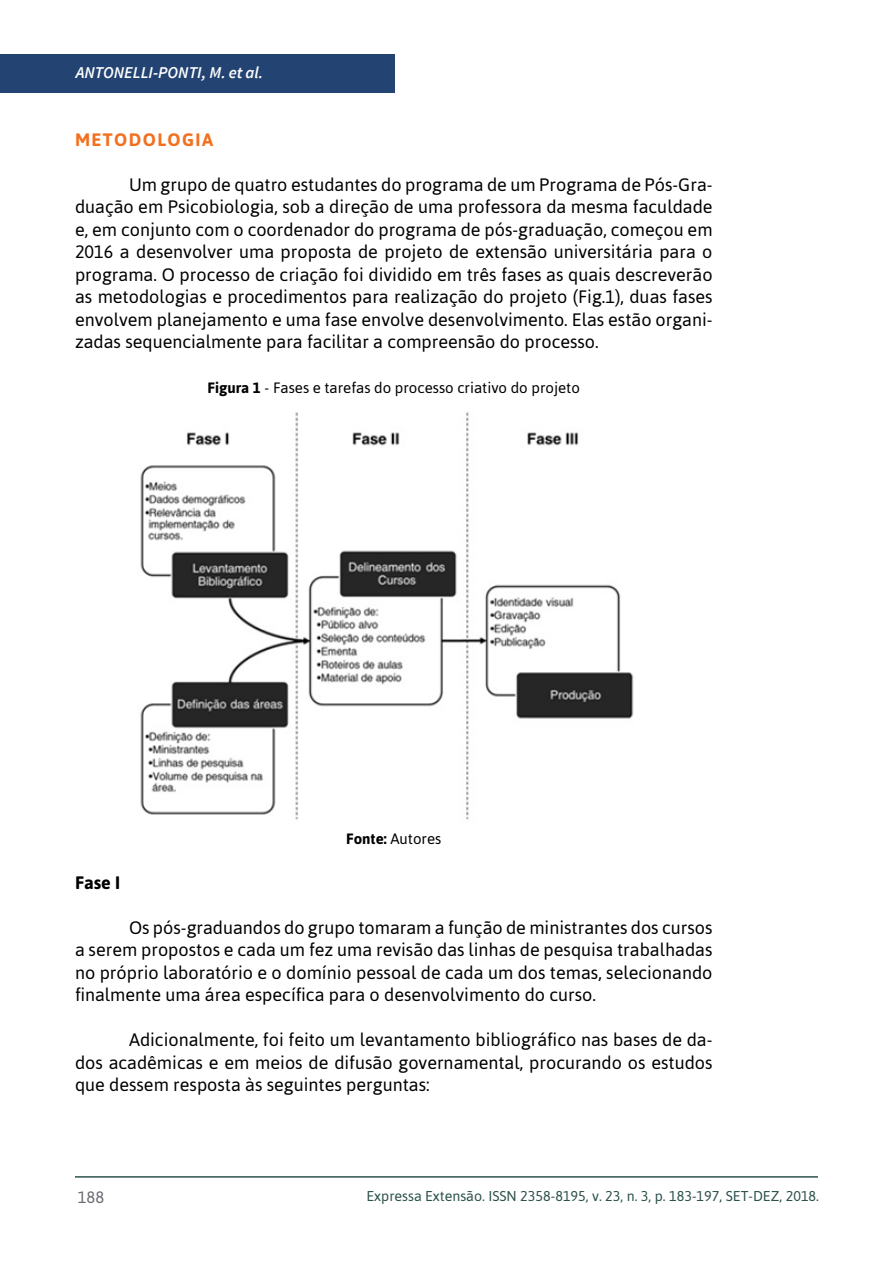
<style>
.page{position:relative;width:893px;height:1263px;background:#fff}
.page>*{position:absolute;margin:0;border:0;box-sizing:border-box;transform-origin:0 0}
.t1{font:18px/22.5px "Asap";color:#000;text-align:justify}
.t2{font:700 18px "Asap";letter-spacing:.08em;color:#f37020}
.t3{font:700 18px "Asap";color:#000}
.t4{font:italic 600 16.5px "Source Sans Pro";color:#fff}
.t5{font:16.5px "Asap";color:#6b6b72}
.t6{font:15px "Asap";color:#000}
.t7{font:14.25px "Asap";color:#2d524c}
.s1{font-weight:700}
</style>
<div class="page">
<div style="left:0;top:54px;width:394px;height:38px;background:#234473"></div>
<hr style="left:75px;top:1176px;width:743px;height:2px;background:#2d524c">
<img style="left:140px;top:412px;width:494px;height:408px">
<p class="t4" style="left:76px;top:63px;width:189px">ANTONELLI-PONTI, M. et al.</p>
<p class="t2" style="left:75px;top:129px;width:140px">METODOLOGIA</p>
<p class="t1" style="left:75px;top:173px;width:639px;text-indent:54px">Um grupo de quatro estudantes do programa de um Programa de Pós-Gra&shy;duação em Psicobiologia, sob a direção de uma professora da mesma faculdade e, em conjunto com o coordenador do programa de pós-graduação, começou em 2016 a desenvolver uma proposta de projeto de extensão universitária para o programa. O processo de criação foi dividido em três fases as quais descreverão as metodologias e procedimentos para realização do projeto (Fig.1), duas fases envolvem planejamento e uma fase envolve desenvolvimento. Elas estão organi&shy;zadas sequencialmente para facilitar a compreensão do processo.</p>
<p class="t6" style="left:208px;top:379px;width:374px"><span class="s1">Figura 1</span> - Fases e tarefas do processo criativo do projeto</p>
<p class="t6" style="left:346px;top:829px;width:97px"><span class="s1">Fonte:</span> Autores</p>
<p class="t3" style="left:75px;top:872px;width:47px">Fase I</p>
<p class="t1" style="left:75px;top:916px;width:639px;text-indent:54px">Os pós-graduandos do grupo tomaram a função de ministrantes dos cursos a serem propostos e cada um fez uma revisão das linhas de pesquisa trabalhadas no próprio laboratório e o domínio pessoal de cada um dos temas, selecionando finalmente uma área específica para o desenvolvimento do curso.</p>
<p class="t1" style="left:75px;top:1028px;width:639px;text-indent:54px">Adicionalmente, foi feito um levantamento bibliográfico nas bases de da&shy;dos acadêmicas e em meios de difusão governamental, procurando os estudos que dessem resposta às seguintes perguntas:</p>
<p class="t5" style="left:78px;top:1188px;width:28px">188</p>
<p class="t7" style="left:366px;top:1188px;width:454px">Expressa Extensão. ISSN 2358-8195, v. 23, n. 3, p. 183-197, SET-DEZ, 2018.</p>
</div>
